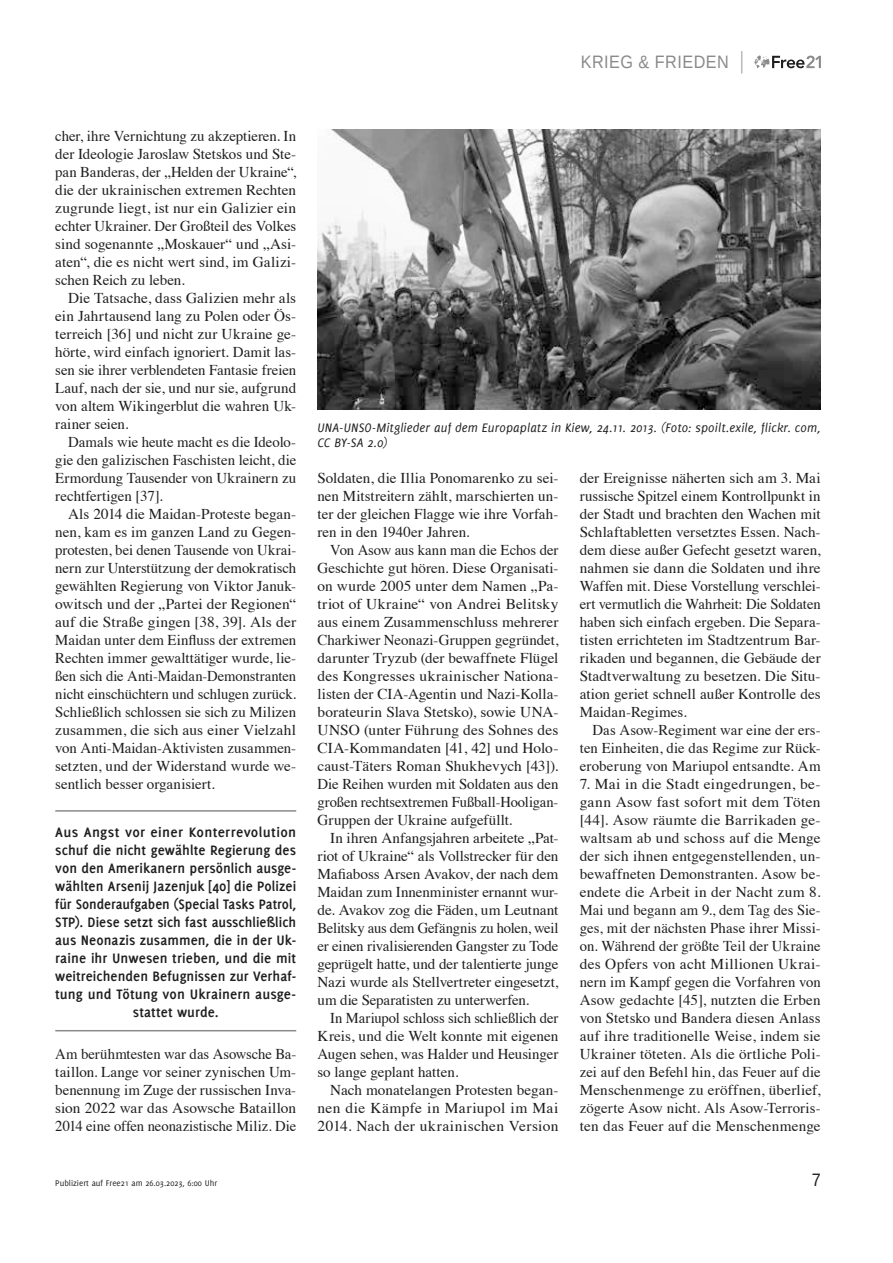
<style>
.page{position:relative;width:893px;height:1263px;background:#fff}
.page>*{position:absolute;margin:0;border:0;box-sizing:border-box;transform-origin:0 0}
.t1{font:18px "Liberation Sans";letter-spacing:.03em;color:#8a8a8a;scale:.9 1}
.t2{font:18px "Liberation Sans";color:#1f1f1f;scale:.9 1}
.t3{font:15px/18px "Times";color:#1f1f1f;text-align:justify}
.t4{font:700 15px/18px "Delicious";letter-spacing:.005em;color:#1f1f1f;text-align:center}
.t5{font:italic 13.5px/15px "Delicious";letter-spacing:.015em;color:#1f1f1f}
.t6{font:9px "Delicious";color:#1f1f1f}
</style>
<div class="page">
<svg style="left:755px;top:55px;width:66px;height:13px"></svg>
<svg style="left:741px;top:51px;width:1px;height:23px"></svg>
<hr style="left:55px;top:810px;width:241px;height:2px;background:#8a8a8a">
<hr style="left:55px;top:1030px;width:241px;height:1px;background:#8a8a8a">
<img style="left:317px;top:130px;width:504px;height:280px">
<p class="t1" style="left:581px;top:51px;width:166px">KRIEG &amp; FRIEDEN</p>
<p class="t3" style="left:55px;top:126px;width:242px">cher, ihre Vernichtung zu akzeptieren. In der Ideologie Jaroslaw Stetskos und Ste&shy;pan Banderas, der „Helden der Ukraine“, die der ukrainischen extremen Rechten zugrunde liegt, ist nur ein Galizier ein echter Ukrainer. Der Großteil des Volkes sind sogenannte „Moskauer“ und „Asi&shy;aten“, die es nicht wert sind, im Galizi&shy;schen Reich zu leben.</p>
<p class="t3" style="left:55px;top:288px;width:242px;text-indent:13px">Die Tatsache, dass Galizien mehr als ein Jahrtausend lang zu Polen oder Ös&shy;terreich [36] und nicht zur Ukraine ge&shy;hörte, wird einfach ignoriert. Damit las&shy;sen sie ihrer verblendeten Fantasie freien Lauf, nach der sie, und nur sie, aufgrund von altem Wikingerblut die wahren Uk&shy;rainer seien.</p>
<p class="t3" style="left:55px;top:432px;width:242px;text-indent:13px">Damals wie heute macht es die Ideolo&shy;gie den galizischen Faschisten leicht, die Ermordung Tausender von Ukrainern zu rechtfertigen [37].</p>
<p class="t3" style="left:55px;top:504px;width:242px;text-indent:13px">Als 2014 die Maidan-Proteste began&shy;nen, kam es im ganzen Land zu Gegen&shy;protesten, bei denen Tausende von Ukrai&shy;nern zur Unterstützung der demokratisch gewählten Regierung von Viktor Januk&shy;owitsch und der „Partei der Regionen“ auf die Straße gingen [38, 39]. Als der Maidan unter dem Einfluss der extremen Rechten immer gewalttätiger wurde, lie&shy;ßen sich die Anti-Maidan-Demonstranten nicht einschüchtern und schlugen zurück.<br>Schließlich schlossen sie sich zu Milizen zusammen, die sich aus einer Vielzahl von Anti-Maidan-Aktivisten zusammen&shy;setzten, und der Widerstand wurde we&shy;sentlich besser organisiert.</p>
<p class="t4" style="left:55px;top:823px;width:242px">Aus Angst vor einer Konterrevolution schuf die nicht gewählte Regierung des von den Amerikanern persönlich ausge&shy;wählten Arsenij Jazenjuk [40] die Polizei für Sonderaufgaben (Special Tasks Patrol, STP). Diese setzt sich fast ausschließlich aus Neonazis zusammen, die in der Uk&shy;raine ihr Unwesen trieben, und die mit weitreichenden Befugnissen zur Verhaf&shy;tung und Tötung von Ukrainern ausge&shy;stattet wurde.</p>
<p class="t3" style="left:55px;top:1044px;width:242px">Am berühmtesten war das Asowsche Ba&shy;taillon. Lange vor seiner zynischen Um&shy;benennung im Zuge der russischen Inva&shy;sion 2022 war das Asowsche Bataillon 2014 eine offen neonazistische Miliz. Die</p>
<p class="t5" style="left:317px;top:420px;width:505px">UNA-UNSO-Mitglieder auf dem Europaplatz in Kiew, 24.11. 2013. (Foto: spoilt.exile, flickr. com,<br>CC BY-SA 2.0)</p>
<p class="t3" style="left:317px;top:468px;width:242px">Soldaten, die Illia Ponomarenko zu sei&shy;nen Mitstreitern zählt, marschierten un&shy;ter der gleichen Flagge wie ihre Vorfah&shy;ren in den 1940er Jahren.</p>
<p class="t3" style="left:317px;top:540px;width:242px;text-indent:13px">Von Asow aus kann man die Echos der Geschichte gut hören. Diese Organisati&shy;on wurde 2005 unter dem Namen „Pa&shy;triot of Ukraine“ von Andrei Belitsky aus einem Zusammenschluss mehrerer Charkiwer Neonazi-Gruppen gegründet, darunter Tryzub (der bewaffnete Flügel des Kongresses ukrainischer Nationa&shy;listen der CIA-Agentin und Nazi-Kolla&shy;borateurin Slava Stetsko), sowie UNA-UNSO (unter Führung des Sohnes des CIA-Kommandaten [41, 42] und Holo&shy;caust-Täters Roman Shukhevych [43]).<br>Die Reihen wurden mit Soldaten aus den großen rechtsextremen Fußball-Hooligan-Gruppen der Ukraine aufgefüllt.</p>
<p class="t3" style="left:317px;top:828px;width:242px;text-indent:13px">In ihren Anfangsjahren arbeitete „Pat&shy;riot of Ukraine“ als Vollstrecker für den Mafiaboss Arsen Avakov, der nach dem Maidan zum Innenminister ernannt wur&shy;de. Avakov zog die Fäden, um Leutnant Belitsky aus dem Gefängnis zu holen, weil er einen rivalisierenden Gangster zu Tode geprügelt hatte, und der talentierte junge Nazi wurde als Stellvertreter eingesetzt, um die Separatisten zu unterwerfen.</p>
<p class="t3" style="left:317px;top:1008px;width:242px;text-indent:13px">In Mariupol schloss sich schließlich der Kreis, und die Welt konnte mit eigenen Augen sehen, was Halder und Heusinger so lange geplant hatten.</p>
<p class="t3" style="left:317px;top:1080px;width:242px;text-indent:13px">Nach monatelangen Protesten began&shy;nen die Kämpfe in Mariupol im Mai 2014. Nach der ukrainischen Version</p>
<p class="t3" style="left:580px;top:468px;width:242px">der Ereignisse näherten sich am 3. Mai russische Spitzel einem Kontrollpunkt in der Stadt und brachten den Wachen mit Schlaftabletten versetztes Essen. Nach&shy;dem diese außer Gefecht gesetzt waren, nahmen sie dann die Soldaten und ihre Waffen mit. Diese Vorstellung verschlei&shy;ert vermutlich die Wahrheit: Die Soldaten haben sich einfach ergeben. Die Separa&shy;tisten errichteten im Stadtzentrum Bar&shy;rikaden und begannen, die Gebäude der Stadtverwaltung zu besetzen. Die Situ&shy;ation geriet schnell außer Kontrolle des Maidan-Regimes.</p>
<p class="t3" style="left:580px;top:720px;width:242px;text-indent:13px">Das Asow-Regiment war eine der ers&shy;ten Einheiten, die das Regime zur Rück&shy;eroberung von Mariupol entsandte. Am</p>
<p class="t3" style="left:580px;top:774px;width:242px">7. Mai in die Stadt eingedrungen, be&shy;gann Asow fast sofort mit dem Töten [44]. Asow räumte die Barrikaden ge&shy;waltsam ab und schoss auf die Menge der sich ihnen entgegenstellenden, un&shy;bewaffneten Demonstranten. Asow be&shy;endete die Arbeit in der Nacht zum 8.<br>Mai und begann am 9., dem Tag des Sie&shy;ges, mit der nächsten Phase ihrer Missi&shy;on. Während der größte Teil der Ukraine des Opfers von acht Millionen Ukrai&shy;nern im Kampf gegen die Vorfahren von Asow gedachte [45], nutzten die Erben von Stetsko und Bandera diesen Anlass auf ihre traditionelle Weise, indem sie Ukrainer töteten. Als die örtliche Poli&shy;zei auf den Befehl hin, das Feuer auf die Menschenmenge zu eröffnen, überlief, zögerte Asow nicht. Als Asow-Terroris&shy;ten das Feuer auf die Menschenmenge</p>
<p class="t6" style="left:55px;top:1177px;width:163px">Publiziert auf Free21 am 26.03.2023, 6:00 Uhr</p>
<p class="t2" style="left:812px;top:1168px;width:12px">7</p>
</div>
